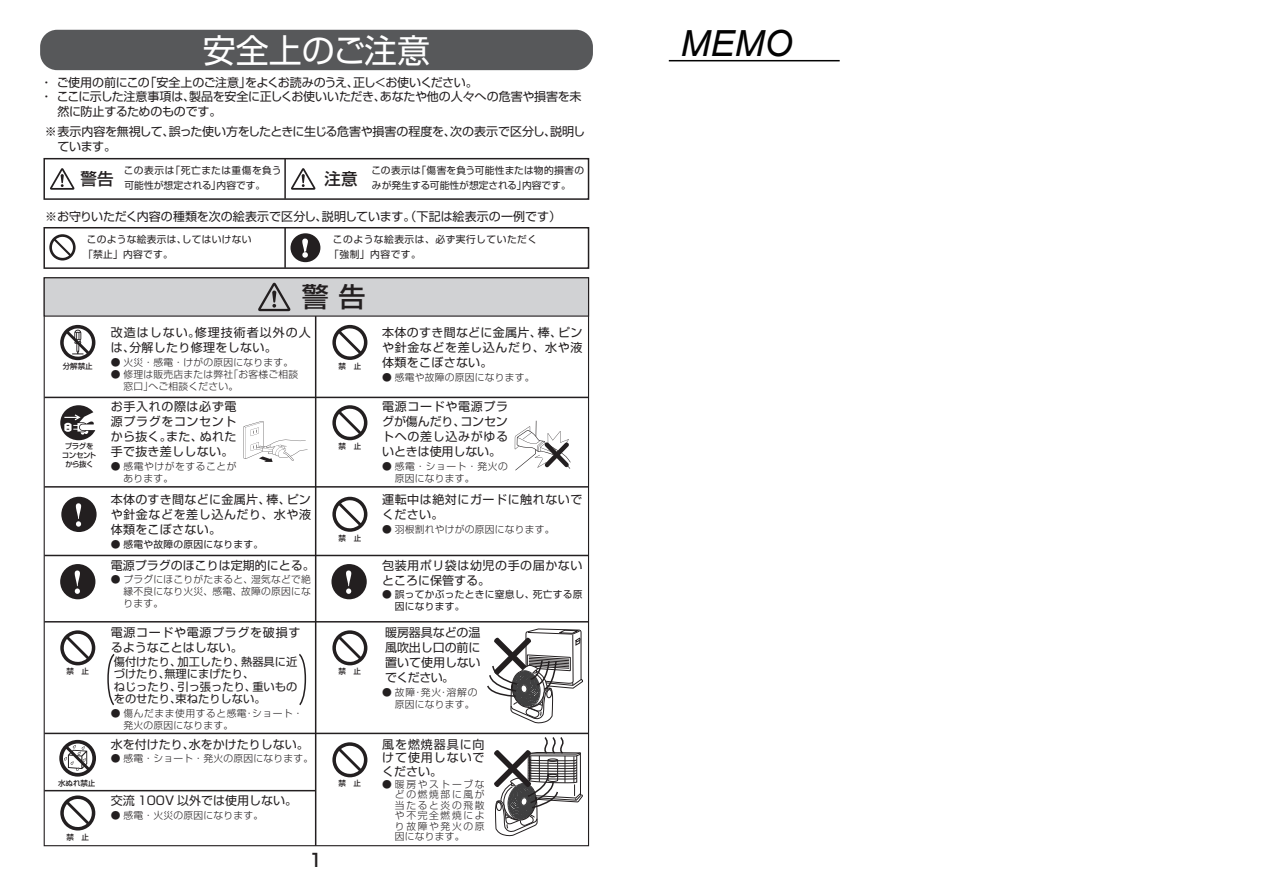
<style>
.page{position:relative;width:1263px;height:893px;background:#fff}
.page>*{position:absolute;margin:0;border:0;box-sizing:border-box;transform-origin:0 0}
.t1{font:italic 36px "Arial";color:#030303}
.t2{font:33px "Shin Go Pro";color:#fff}
.t3{font:500 27px "Shin Go Pro";color:#231f20}
.t4{font:500 18px "Shin Go Pro";color:#231f20}
.t5{font:500 16.5px "Shin Go Pro";color:#231f20}
.t6{font:12px/15px "Shin Go Pro";color:#231f20;text-align:justify}
.t7{font:12px "Shin Go Pro";letter-spacing:-.02em;color:#231f20}
.t8{font:12px/14.4px "Shin Go Pro";letter-spacing:-.025em;color:#231f20}
.t9{font:12px/15px "Shin Go Pro";letter-spacing:.045em;color:#231f20}
.t10{font:12px "Shin Go Pro";letter-spacing:-.04em;color:#231f20}
.t11{font:12px/15px "Shin Go Pro";letter-spacing:.085em;color:#231f20}
.t12{font:12px/15px "Shin Go Pro";letter-spacing:.055em;color:#231f20}
.t13{font:11.25px/12px "Shin Go Pro";color:#231f20}
.t14{font:300 9.75px/12px "Shin Go Pro";letter-spacing:.025em;color:#231f20}
.t15{font:9.75px/15px "Shin Go Pro";letter-spacing:.025em;color:#231f20}
.t16{font:300 9.75px/12px "Shin Go Pro";letter-spacing:.06em;color:#231f20}
.t17{font:9.75px/15px "Shin Go Pro";letter-spacing:.005em;color:#231f20}
.t18{font:9.75px/15px "Shin Go Pro";letter-spacing:.05em;color:#231f20}
.t19{font:500 7.5px "Shin Go Pro";letter-spacing:-.04em;color:#231f20}
.t20{font:500 7.5px/9px "Shin Go Pro";letter-spacing:-.06em;color:#231f20;text-align:center}
</style>
<div class="page">
<div style="left:60px;top:564px;width:35px;height:35px;background:#231f20;border-radius:50%"></div>
<svg style="left:75px;top:570px;width:5px;height:24px"></svg>
<div style="left:61px;top:497px;width:36px;height:35px;background:#231f20;border-radius:50%"></div>
<svg style="left:76px;top:503px;width:5px;height:24px"></svg>
<div style="left:331px;top:564px;width:36px;height:35px;background:#231f20;border-radius:50%"></div>
<svg style="left:346px;top:570px;width:5px;height:24px"></svg>
<svg style="left:59px;top:740px;width:37px;height:37px"></svg>
<svg style="left:515px;top:421px;width:55px;height:50px"></svg>
<svg style="left:244px;top:421px;width:63px;height:41px"></svg>
<svg style="left:60px;top:325px;width:35px;height:35px"></svg>
<svg style="left:60px;top:630px;width:35px;height:35px"></svg>
<svg style="left:60px;top:795px;width:35px;height:35px"></svg>
<svg style="left:332px;top:742px;width:35px;height:35px"></svg>
<svg style="left:332px;top:630px;width:35px;height:35px"></svg>
<svg style="left:332px;top:497px;width:35px;height:35px"></svg>
<svg style="left:332px;top:405px;width:35px;height:35px"></svg>
<svg style="left:332px;top:325px;width:35px;height:35px"></svg>
<svg style="left:60px;top:405px;width:35px;height:35px"></svg>
<div style="left:40px;top:30px;width:553px;height:40px;background:#57585a;border-radius:17px"></div>
<div style="left:43px;top:158px;width:546px;height:42px;border:2px solid #231f20"></div>
<hr style="left:284px;top:159px;width:2px;height:40px;background:#231f20">
<hr style="left:284px;top:228px;width:2px;height:40px;background:#231f20">
<div style="left:43px;top:227px;width:546px;height:42px;border:2px solid #231f20"></div>
<svg style="left:291px;top:168px;width:25px;height:22px"></svg>
<svg style="left:50px;top:168px;width:25px;height:22px"></svg>
<svg style="left:49px;top:234px;width:27px;height:26px"></svg>
<div style="left:292px;top:234px;width:27px;height:27px;background:#231f20;border-radius:50%"></div>
<div style="left:290px;top:233px;width:30px;height:29px;border:2px solid #231f20;border-radius:50%"></div>
<svg style="left:302px;top:238px;width:6px;height:20px"></svg>
<hr style="left:315px;top:278px;width:1px;height:568px;background:#231f20">
<div style="left:44px;top:277px;width:545px;height:40px;background:#d1d2d4;border:1px solid #231f20"></div>
<svg style="left:299px;top:653px;width:8px;height:53px"></svg>
<svg style="left:107px;top:653px;width:8px;height:53px"></svg>
<hr style="left:44px;top:397px;width:544px;height:1px;background:#231f20">
<hr style="left:44px;top:486px;width:544px;height:2px;background:#231f20">
<hr style="left:44px;top:555px;width:544px;height:1px;background:#231f20">
<hr style="left:44px;top:621px;width:544px;height:1px;background:#231f20">
<hr style="left:44px;top:733px;width:544px;height:1px;background:#231f20">
<hr style="left:44px;top:790px;width:271px;height:1px;background:#231f20">
<svg style="left:258px;top:282px;width:33px;height:29px"></svg>
<svg style="left:486px;top:628px;width:97px;height:219px"></svg>
<hr style="left:669px;top:60px;width:171px;height:1px;background:#030303">
<h2 class="t2" style="left:203px;top:23px;width:229px">安全上のご注意</h2>
<p class="t10" style="left:41px;top:73px;width:439px">・ ご使用の前にこの「安全上のご注意」をよくお読みのうえ、正し＜お使いください。</p>
<p class="t7" style="left:41px;top:87px;width:542px">・ ここに示した注意事項は、製品を安全に正しくお使いいただき、あなたや他の人々への危害や損害を未</p>
<p class="t7" style="left:57px;top:101px;width:166px">然に防止するためのものです。</p>
<p class="t8" style="left:57px;top:123px;width:529px;text-indent:-13px">※ 表示内容を無視して、誤った使い方をしたときに生じる危害や損害の程度を、次の表示で区分し、説明しています。</p>
<p class="t15" style="left:124px;top:162px;width:159px">この表示は「死亡または重傷を負う可能性が想定される」内容です。</p>
<p class="t17" style="left:371px;top:162px;width:214px">この表示は「傷害を負う可能性または物的損害のみが発生する可能性が想定される」内容です。</p>
<h3 class="t5" style="left:80px;top:165px;width:35px">警告</h3>
<h3 class="t5" style="left:324px;top:165px;width:35px">注意</h3>
<p class="t6" style="left:45px;top:208px;width:517px">※お守りいただく内容の種類を次の絵表示で区分し、説明しています。（下記は絵表示の一例です）</p>
<p class="t15" style="left:83px;top:231px;width:170px;text-indent:3px">このような絵表示は､してはいけない「禁止」内容です。</p>
<p class="t18" style="left:329px;top:231px;width:209px;text-indent:4px">このような絵表示は、必ず実行していただく「強制」内容です。</p>
<h3 class="t3" style="left:302px;top:274px;width:65px">警 告</h3>
<p class="t19" style="left:63px;top:360px;width:31px">分解禁止</p>
<p class="t11" style="left:111px;top:324px;width:202px">改造はしない。修理技術者以外の人は、分解したり修理をしない。</p>
<p class="t14" style="left:111px;top:355px;width:184px">● 火災・感電・けがの原因になります。</p>
<p class="t14" style="left:123px;top:367px;width:176px;text-indent:-13px">● 修理は販売店または弊社「お客様ご相談窓口」へご相談ください。</p>
<p class="t19" style="left:339px;top:360px;width:24px">禁　止</p>
<p class="t6" style="left:382px;top:324px;width:202px">本体のすき間などに金属片、棒、ピンや針金などを差し込んだり、水や液体類をこぼさない。</p>
<p class="t14" style="left:382px;top:370px;width:154px">● 感電や故障の原因になります。</p>
<p class="t20" style="left:62px;top:441px;width:36px">プラグをコンセントから抜く</p>
<p class="t6" style="left:111px;top:398px;width:127px">お手入れの際は必ず電源プラグをコンセントから抜く。また、ぬれた手で抜き差ししない。</p>
<p class="t16" style="left:124px;top:459px;width:114px;text-indent:-13px">● 感電やけがをすることがあります。</p>
<p class="t19" style="left:339px;top:440px;width:24px">禁　止</p>
<p class="t6" style="left:382px;top:398px;width:127px">電源コードや電源プラグが傷んだり、コンセントヘの差し込みがゆるいときは使用しない。</p>
<p class="t14" style="left:395px;top:459px;width:114px;text-indent:-13px">● 感電・ショート・発火の原因になります。</p>
<p class="t6" style="left:111px;top:491px;width:202px">本体のすき間などに金属片、棒、ピンや針金などを差し込んだり、水や液体類をこぼさない。</p>
<p class="t15" style="left:111px;top:535px;width:154px">● 感電や故障の原因になります。</p>
<p class="t6" style="left:111px;top:556px;width:205px">電源プラグのほこりは定期的にとる。</p>
<p class="t14" style="left:124px;top:573px;width:189px;text-align:justify;text-indent:-13px">● プラグにほこりがたまると、湿気などで絶縁不良になり火災、感電、故障の原因になります。</p>
<p class="t19" style="left:339px;top:532px;width:24px">禁　止</p>
<p class="t9" style="left:382px;top:491px;width:202px">運転中は絶対にガードに触れないでください。</p>
<p class="t14" style="left:382px;top:522px;width:174px">● 羽根割れやけがの原因になります。</p>
<p class="t9" style="left:382px;top:556px;width:202px">包装用ポリ袋は幼児の手の届かないところに保管する。</p>
<p class="t15" style="left:395px;top:588px;width:189px;line-height:12px;text-indent:-13px">● 誤ってかぶったときに窒息し、死亡する原因になります。</p>
<p class="t19" style="left:67px;top:665px;width:24px">禁　止</p>
<p class="t12" style="left:111px;top:624px;width:191px">電源コードや電源プラグを破損するようなことはしない。</p>
<p class="t13" style="left:114px;top:654px;width:185px">傷付けたり、加工したり、熱器具に近づけたり、無理にまげたり、</p>
<p class="t13" style="left:114px;top:680px;width:185px">ねじったり、引っ張ったり、重いものをのせたり、束ねたりしない。</p>
<p class="t16" style="left:124px;top:706px;width:181px;text-indent:-13px">● 傷んだまま使用すると感電･ショート・発火の原因になります。</p>
<p class="t19" style="left:339px;top:665px;width:24px">禁　止</p>
<p class="t6" style="left:385px;top:624px;width:97px">暖房器具などの温風吹出し口の前に置いて使用しないでください。</p>
<p class="t14" style="left:382px;top:685px;width:97px;text-align:right">● 故障･発火･溶解の原因になります。</p>
<p class="t19" style="left:58px;top:777px;width:39px">水ぬれ禁止</p>
<p class="t19" style="left:67px;top:831px;width:24px">禁　止</p>
<p class="t6" style="left:111px;top:735px;width:199px">水を付けたり、水をかけたりしない。</p>
<p class="t14" style="left:111px;top:751px;width:204px">● 感電・ショート・発火の原因になります。</p>
<p class="t6" style="left:111px;top:791px;width:188px">交流 100V 以外では使用しない。</p>
<p class="t14" style="left:111px;top:808px;width:154px">● 感電・火災の原因になります。</p>
<p class="t19" style="left:339px;top:777px;width:24px">禁　止</p>
<p class="t6" style="left:382px;top:736px;width:104px;line-height:13.5px">風を燃焼器具に向けて使用しないでください。</p>
<p class="t14" style="left:395px;top:778px;width:91px;line-height:10.5px;text-align:justify;text-indent:-13px">● 暖房やストーブなどの燃焼部に風が当たると炎の飛散や不完全燃焼により故障や発火の原因になります。</p>
<h3 class="t4" style="left:309px;top:845px;width:15px">1</h3>
<h1 class="t1" style="left:680px;top:20px;width:113px">MEMO</h1>
</div>
